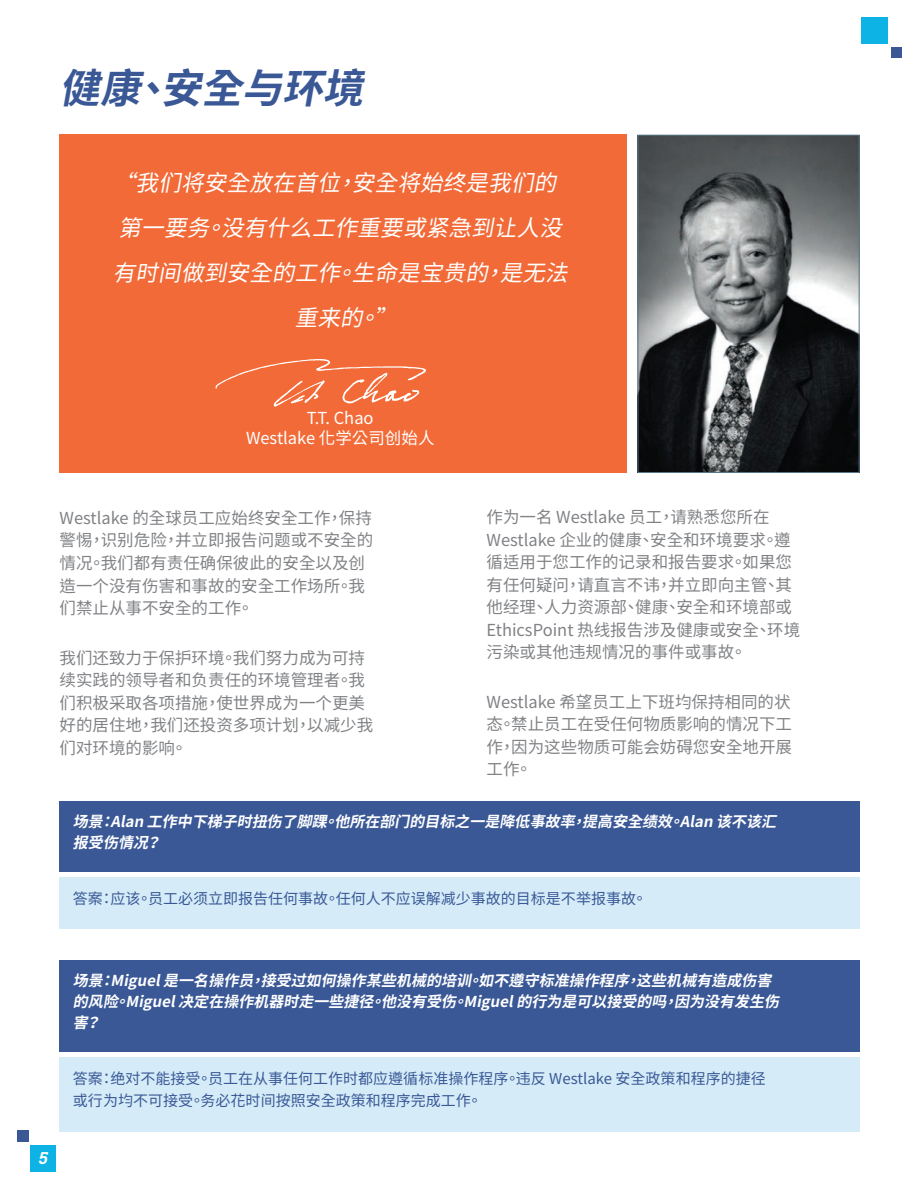
<style>
.page{position:relative;width:919px;height:1189px;background:#fff}
.page>*{position:absolute;margin:0;border:0;box-sizing:border-box;transform-origin:0 0}
.Sustain_Chapter_Head{font:italic 700 40.5px "Noto Sans CJ Ktc";color:#3a5896}
.Sustain_Body{font:italic 22.5px "Noto Sans CJ Ktc";color:#fff}
.Sustain_Body-2{font:16.5px/22.5px "Noto Sans CJ Ktc";color:#808285}
.Sustain_Body-3{font:16.5px/19.8px "Noto Sans CJ Ktc";color:#fff;text-align:center}
.t1{font:italic 700 16.5px "Roboto Slab";color:#fff}
.Code_Scenario{font:italic 700 15px/21px "Noto Sans CJ Ktc";color:#fff}
.Code_Scenario_Answer{font:15px/22.5px "Noto Sans CJ Ktc";color:#3a5896}
</style>
<div class="page">
<img style="left:639px;top:137px;width:218px;height:333px">
<div style="left:637px;top:135px;width:222px;height:337px;border:1px solid #597687"></div>
<div style="left:59px;top:135px;width:567px;height:338px;background:#f26a37"></div>
<svg style="left:215px;top:359px;width:211px;height:47px"></svg>
<div style="left:59px;top:800px;width:800px;height:70px;background:#3a5896"></div>
<div style="left:59px;top:876px;width:800px;height:52px;background:#d5ecf8"></div>
<div style="left:59px;top:959px;width:800px;height:91px;background:#3a5896"></div>
<div style="left:59px;top:1056px;width:800px;height:75px;background:#d5ecf8"></div>
<div style="left:30px;top:1144px;width:26px;height:27px;background:#0eb3e6"></div>
<div style="left:17px;top:1130px;width:11px;height:11px;background:#3a5896"></div>
<div style="left:861px;top:18px;width:26px;height:26px;background:#0eb3e6"></div>
<div style="left:890px;top:47px;width:11px;height:11px;background:#3a5896"></div>
<p class="Sustain_Chapter_Head" style="left:59px;top:65px;width:326px">健康、安全与环境</p>
<p class="Sustain_Body" style="left:113px;top:170px;width:456px">“我们将安全放在首位，安全将始终是我们的</p>
<p class="Sustain_Body" style="left:118px;top:215px;width:456px">第一要务。没有什么工作重要或紧急到让人没</p>
<p class="Sustain_Body" style="left:113px;top:260px;width:467px">有时间做到安全的工作。生命是宝贵的，是无法</p>
<p class="Sustain_Body" style="left:294px;top:305px;width:115px">重来的。”</p>
<p class="Sustain_Body-3" style="left:246px;top:408px;width:190px">T.T. Chao<br>Westlake 化学公司创始人</p>
<p class="Sustain_Body-2" style="left:486px;top:506px;width:315px">作为一名 Westlake 员工，请熟悉您所在<br>Westlake 企业的健康、安全和环境要求。遵循适用于您工作的记录和报告要求。如果您有任何疑问，请直言不讳，并立即向主管、其他经理、人力资源部、健康、安全和环境部或<br>EthicsPoint 热线报告涉及健康或安全、环境污染或其他违规情况的事件或事故。</p>
<p class="Sustain_Body-2" style="left:486px;top:690px;width:307px;text-align:justify">Westlake 希望员工上下班均保持相同的状态。禁止员工在受任何物质影响的情况下工作，因为这些物质可能会妨碍您安全地开展工作。</p>
<p class="Code_Scenario" style="left:73px;top:810px;width:711px">场景：Alan 工作中下梯子时扭伤了脚踝。他所在部门的目标之一是降低事故率，提高安全绩效。Alan 该不该汇报受伤情况？</p>
<p class="Sustain_Body-2" style="left:59px;top:507px;width:315px">Westlake 的全球员工应始终安全工作，保持警惕，识别危险，并立即报告问题或不安全的情况。我们都有责任确保彼此的安全以及创造一个没有伤害和事故的安全工作场所。我们禁止从事不安全的工作。</p>
<p class="Sustain_Body-2" style="left:59px;top:646px;width:315px">我们还致力于保护环境。我们努力成为可持续实践的领导者和负责任的环境管理者。我们积极采取各项措施，使世界成为一个更美好的居住地，我们还投资多项计划，以减少我们对环境的影响。</p>
<p class="Code_Scenario_Answer" style="left:73px;top:887px;width:575px">答案：应该。员工必须立即报告任何事故。任何人不应误解减少事故的目标是不举报事故。</p>
<p class="t1" style="left:38px;top:1146px;width:14px">5</p>
<p class="Code_Scenario" style="left:73px;top:969px;width:714px">场景：Miguel 是一名操作员，接受过如何操作某些机械的培训。如不遵守标准操作程序，这些机械有造成伤害的风险。Miguel 决定在操作机器时走一些捷径。他没有受伤。Miguel 的行为是可以接受的吗，因为没有发生伤害？</p>
<p class="Code_Scenario_Answer" style="left:73px;top:1067px;width:694px">答案：绝对不能接受。员工在从事任何工作时都应遵循标准操作程序。违反 Westlake 安全政策和程序的捷径或行为均不可接受。务必花时间按照安全政策和程序完成工作。</p>
</div>
